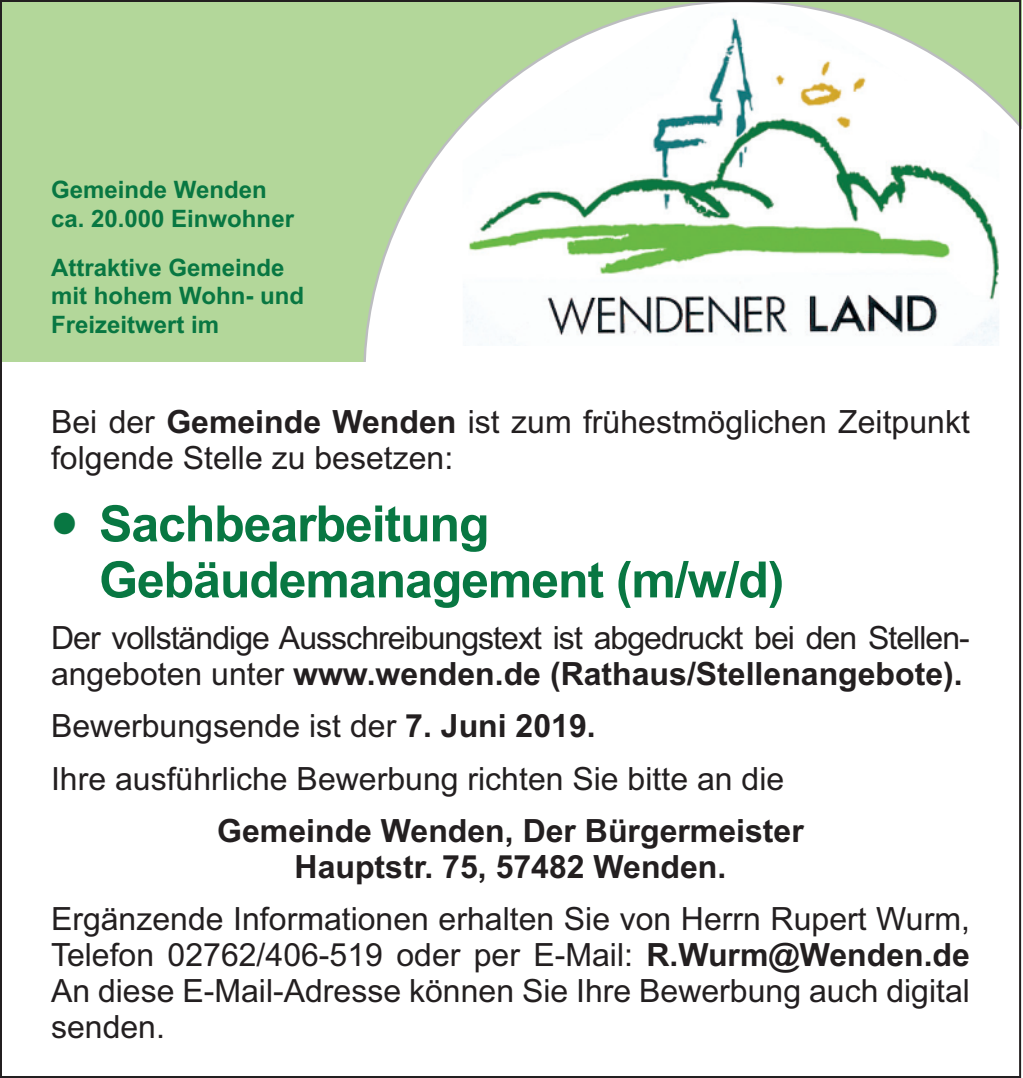
<style>
.page{position:relative;width:1023px;height:1078px;background:#fff}
.page>*{position:absolute;margin:0;border:0;box-sizing:border-box;transform-origin:0 0}
.t1{font:700 50px/56px "Arial";letter-spacing:-.02em;color:#087742}
.t2{font:32px/36px "Arial";color:#231f20}
.t3{font:32px/36px "Arial";letter-spacing:-.03em;color:#231f20}
.t4{font:700 32px "Arial";color:#231f20}
.t5{font:700 24px/28.8px "Arial";color:#087742}
.s1{font-weight:700}
</style>
<div class="page">
<div style="left:0;top:0;width:1020px;height:361px;background:#b3d79a"></div>
<svg style="left:363px;top:3px;width:654px;height:358px"></svg>
<img style="left:462px;top:7px;width:537px;height:339px">
<p class="t5" style="left:51px;top:176px;width:244px">Gemeinde Wenden ca. 20.000 Einwohner</p>
<p class="t5" style="left:51px;top:253px;width:254px">Attraktive Gemeinde mit hohem Wohn- und<br>Freizeitwert im</p>
<p class="t2" style="left:51px;top:404px;width:920px">Bei der <span class="s1">Gemeinde Wenden</span> ist zum frühestmöglichen Zeitpunkt folgende Stelle zu besetzen:</p>
<p class="t1" style="left:99px;top:497px;width:686px;text-indent:-48px">● Sachbearbeitung<br>Gebäudemanagement (m/w/d)</p>
<p class="t3" style="left:51px;top:620px;width:920px">Der vollständige Ausschreibungstext ist abgedruckt bei den Stellen&shy;angeboten unter <span class="s1">www.wenden.de (Rathaus/Stellenangebote).</span></p>
<p class="t2" style="left:51px;top:708px;width:546px">Bewerbungsende ist der <span class="s1">7. Juni 2019.</span></p>
<p class="t2" style="left:51px;top:760px;width:734px">Ihre ausführliche Bewerbung richten Sie bitte an die</p>
<p class="t4" style="left:217px;top:808px;width:588px">Gemeinde Wenden, Der Bürgermeister</p>
<p class="t2" style="left:51px;top:840px;width:920px;line-height:52px;text-align:center"><span class="s1">Hauptstr. 75, 57482 Wenden.<br></span>Ergänzende Informationen erhalten Sie von Herrn Rupert Wurm,</p>
<p class="t2" style="left:51px;top:936px;width:920px;text-align:justify">Telefon 02762/406-519 oder per E-Mail: <span class="s1">R.Wurm@Wenden.de </span>An diese E-Mail-Adresse können Sie Ihre Bewerbung auch digital senden.</p>
</div>
